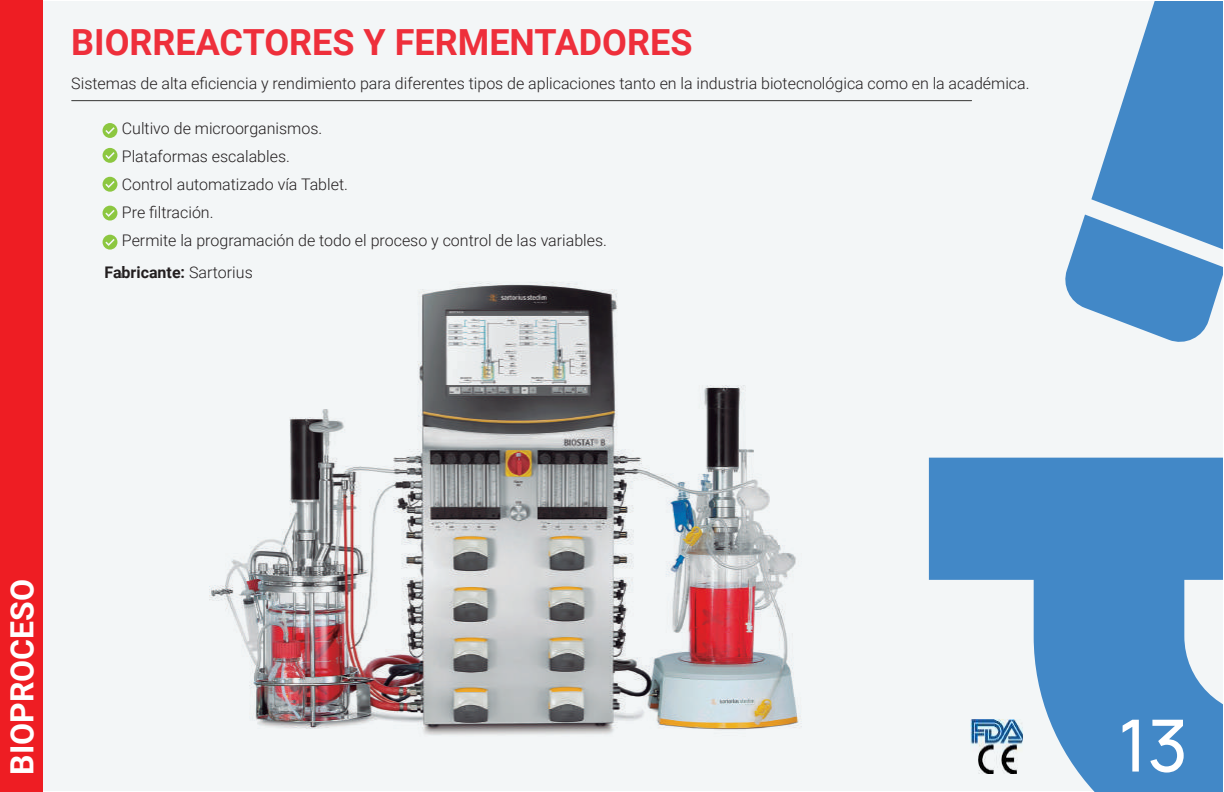
<style>
.page{position:relative;width:1224px;height:792px;background:#fff}
.page>*{position:absolute;margin:0;border:0;box-sizing:border-box;transform-origin:0 0}
.t1{font:200 72px "Manrope";color:#fff}
.t2{font:700 36px "Roboto";color:#ee2f3b}
.t3{font:700 32px "Roboto";color:#fff}
.t4{font:300 16px/28px "Roboto";color:#231f20}
.t5{font:700 16px "Roboto";color:#231f20}
.s1{font-weight:300}
</style>
<div class="page">
<div style="left:1px;top:1px;width:1222px;height:790px;background:#f3f6f7"></div>
<svg style="left:929px;top:458px;width:294px;height:334px;fill:#4288c7"></svg>
<svg style="left:1065px;top:1px;width:158px;height:341px"></svg>
<img style="left:971px;top:720px;width:52px;height:54px">
<div style="left:0;top:0;width:42px;height:792px;background:#ee1d23"></div>
<hr style="left:72px;top:100px;width:900px;height:1px;background:#353534">
<svg style="left:103px;top:123px;width:14px;height:15px"></svg>
<svg style="left:103px;top:148px;width:14px;height:15px"></svg>
<svg style="left:103px;top:177px;width:14px;height:15px"></svg>
<svg style="left:103px;top:206px;width:14px;height:15px"></svg>
<svg style="left:103px;top:235px;width:14px;height:15px"></svg>
<img style="left:209px;top:282px;width:593px;height:453px">
<h2 class="t2" style="left:71px;top:17px;width:623px">BIORREACTORES Y FERMENTADORES</h2>
<p class="t4" style="left:71px;top:69px;width:960px">Sistemas de alta eficiencia y rendimiento para diferentes tipos de aplicaciones tanto en la industria biotecnológica como en la académica.</p>
<p class="t4" style="left:122px;top:114px;width:487px">Cultivo de microorganismos.<br>Plataformas escalables.<br>Control automatizado vía Tablet.<br>Pre filtración.<br>Permite la programación de todo el proceso y control de las variables.</p>
<p class="t5" style="left:105px;top:262px;width:150px">Fabricante: <span class="s1">Sartorius</span></p>
<h3 class="t3" style="left:0;top:775px;width:197px;rotate:-90deg">BIOPROCESO</h3>
<h1 class="t1" style="left:1118px;top:695px;width:71px">13</h1>
</div>
